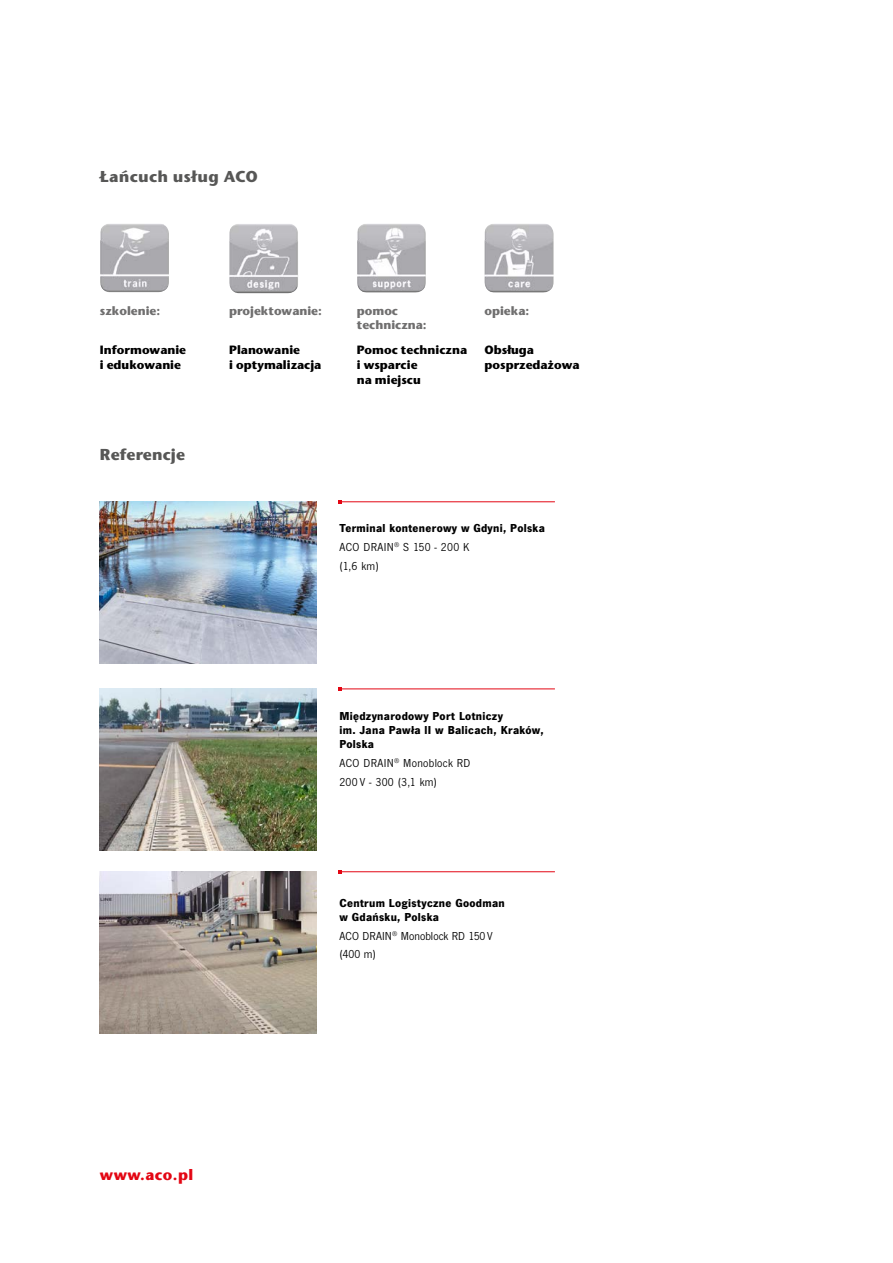
<style>
.page{position:relative;width:893px;height:1263px;background:#fff}
.page>*{position:absolute;margin:0;border:0;box-sizing:border-box;transform-origin:0 0}
.t1{font:700 15.75px "Stone Sans ITC Pro";letter-spacing:.01em;color:#575756}
.t2{font:700 15.75px "Stone Sans";letter-spacing:.01em;color:#575756}
.t3{font:700 15px "Stone Sans";letter-spacing:.03em;color:#e30613}
.t4{font:700 12px/14.4px "News Gothic TOT";letter-spacing:.025em;color:#000}
.t5{font:700 12px/15px "Stone Sans CE";color:#000}
.t6{font:700 12px "Stone Sans";color:#706f6f}
.t7{font:12px/18.6px "News Gothic TOT";letter-spacing:.025em;color:#000}
.t8{font:12px/18.6px "News Gothic TOT";letter-spacing:.005em;color:#000}
.s1{font-weight:400}
</style>
<div class="page">
<img style="left:229px;top:224px;width:69px;height:69px">
<img style="left:357px;top:224px;width:69px;height:69px">
<img style="left:484px;top:224px;width:69px;height:69px">
<img style="left:100px;top:224px;width:69px;height:68px">
<img style="left:100px;top:502px;width:217px;height:161px">
<img style="left:100px;top:689px;width:217px;height:161px">
<img style="left:100px;top:872px;width:217px;height:161px">
<hr style="left:340px;top:501px;width:215px;height:1px;background:#e30613">
<hr style="left:340px;top:688px;width:215px;height:1px;background:#e30613">
<hr style="left:340px;top:871px;width:215px;height:1px;background:#e30613">
<h1 class="t1" style="left:100px;top:166px;width:160px">Łańcuch usług ACO</h1>
<p class="t6" style="left:100px;top:304px;width:62px">szkolenie:</p>
<p class="t6" style="left:229px;top:304px;width:94px">projektowanie:</p>
<p class="t6" style="left:357px;top:304px;width:43px">pomoc</p>
<p class="t6" style="left:484px;top:304px;width:46px">opieka:</p>
<p class="t6" style="left:357px;top:317px;width:71px">techniczna:</p>
<p class="t5" style="left:100px;top:342px;width:88px">Informowanie i edukowanie</p>
<p class="t5" style="left:229px;top:342px;width:94px">Planowanie<br>i optymalizacja</p>
<p class="t5" style="left:357px;top:342px;width:112px">Pomoc techniczna i wsparcie<br>na miejscu</p>
<p class="t5" style="left:484px;top:342px;width:96px">Obsługa posprzedażowa</p>
<h1 class="t2" style="left:100px;top:445px;width:87px">Referencje</h1>
<p class="t3" style="left:100px;top:1166px;width:95px">www.aco.pl</p>
<p class="t4" style="left:339px;top:519px;width:207px;line-height:18.6px">Terminal kontenerowy w Gdyni, Polska<br><span class="s1">ACO DRAIN</span><sup>®</sup> <span class="s1">S 150 - 200 K<br>(1,6 km)</span></p>
<p class="t4" style="left:339px;top:708px;width:206px">Międzynarodowy Port Lotniczy<br>im. Jana Pawła lI w Balicach, Kraków,<br>Polska</p>
<p class="t7" style="left:339px;top:754px;width:132px">ACO DRAIN<sup>®</sup> Monoblock RD<br>200 V - 300 (3,1 km)</p>
<p class="t4" style="left:339px;top:895px;width:167px">Centrum Logistyczne Goodman w Gdańsku, Polska</p>
<p class="t8" style="left:339px;top:926px;width:155px">ACO DRAIN<sup>®</sup> Monoblock RD 150 V (400 m)</p>
</div>
